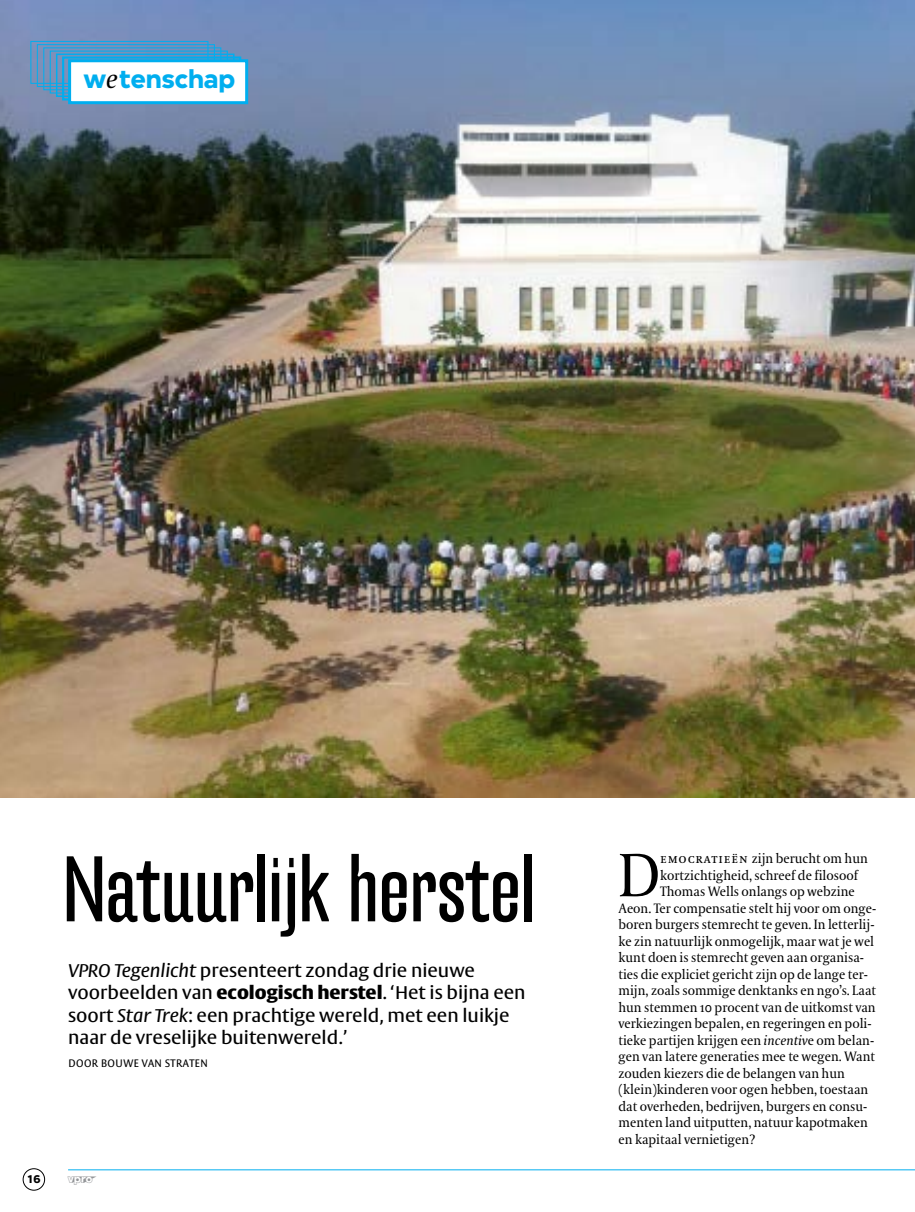
<style>
.page{position:relative;width:915px;height:1212px;background:#fff}
.page>*{position:absolute;margin:0;border:0;box-sizing:border-box;transform-origin:0 0}
.t1{font:90px "Hydra";color:#000}
.t2{font:60.75px "VPRO Coranto";color:#000}
.t3{font:700 27.3px "VPRO Thonik";color:#00aeef}
.t4{font:18px/22.5px "VPRO Vesta";color:#000}
.t5{font:13.5px "VPRO Coranto";color:#000}
.t6{font:13.5px "VPRO Vesta Mini";color:#000}
.t7{font:700 12px "VPRO Thonik";color:#000}
.s1{font-family:"VPRO Coranto";font-weight:400;font-style:italic;color:#000}
.s2{font-style:italic}
.s3{font-weight:700}
.s4{font-family:"VPRO Coranto SC"}
</style>
<div class="page">
<hr style="left:68px;top:1169px;width:846px;height:1px;background:#00aeef">
<div style="left:23px;top:1168px;width:22px;height:22px;border:1px solid #000;border-radius:50%"></div>
<img style="left:0;top:0;width:914px;height:797px">
<div style="left:62px;top:56px;width:179px;height:45px;border:2px solid #00aeef"></div>
<div style="left:56px;top:54px;width:178px;height:43px;border:2px solid #00aeef"></div>
<div style="left:50px;top:51px;width:178px;height:43px;border:1px solid #00aeef"></div>
<div style="left:43px;top:47px;width:178px;height:43px;border:1px solid #00aeef"></div>
<div style="left:37px;top:44px;width:177px;height:43px;border:1px solid #00aeef"></div>
<div style="left:31px;top:41px;width:177px;height:43px;border:1px solid #00aeef"></div>
<div style="left:68px;top:59px;width:180px;height:45px;background:#fff;border:3px solid #00aeef"></div>
<h3 class="t3" style="left:83px;top:64px;width:153px">w<span class="s1">e</span>tenschap</h3>
<h1 class="t1" style="left:61px;top:837px;width:475px">Natuurlijk herstel</h1>
<h3 class="t4" style="left:68px;top:960px;width:459px"><span class="s2">VPRO Tegenlicht</span> presenteert zondag drie nieuwe voorbeelden van <span class="s3">ecologisch herstel</span>. ‘Het is bijna een soort <span class="s2">Star Trek</span>: een prachtige wereld, met een luikje naar de vreselijke buitenwereld.’</h3>
<p class="t6" style="left:68px;top:1054px;width:141px">door Bouwe van Straten</p>
<p class="t7" style="left:28px;top:1172px;width:15px">16</p>
<h2 class="t2" style="left:618px;top:839px;width:43px">D</h2>
<p class="t5" style="left:660px;top:851px;width:209px"><span class="s4">emocratieën</span> zijn berucht om hun</p>
<p class="t5" style="left:660px;top:867px;width:199px">kortzichtigheid, schreef de filosoof</p>
<p class="t5" style="left:660px;top:884px;width:196px">Thomas Wells onlangs op webzine</p>
<p class="t5" style="left:618px;top:900px;width:259px">Aeon. Ter compensatie stelt hij voor om onge-</p>
<p class="t5" style="left:618px;top:917px;width:257px">boren burgers stemrecht te geven. In letterlij-</p>
<p class="t5" style="left:618px;top:933px;width:257px">ke zin natuurlijk onmogelijk, maar wat je wel</p>
<p class="t5" style="left:618px;top:950px;width:247px">kunt doen is stemrecht geven aan organisa-</p>
<p class="t5" style="left:618px;top:966px;width:251px">ties die expliciet gericht zijn op de lange ter-</p>
<p class="t5" style="left:618px;top:983px;width:259px">mijn, zoals sommige denktanks en ngo’s. Laat</p>
<p class="t5" style="left:618px;top:999px;width:259px">hun stemmen 10 procent van de uitkomst van</p>
<p class="t5" style="left:618px;top:1016px;width:254px">verkiezingen bepalen, en regeringen en poli-</p>
<p class="t5" style="left:618px;top:1032px;width:257px">tieke partijen krijgen een <span class="s2">incentiv</span>e om belan-</p>
<p class="t5" style="left:618px;top:1049px;width:258px">gen van latere generaties mee te wegen. Want</p>
<p class="t5" style="left:618px;top:1065px;width:228px">zouden kiezers die de belangen van hun</p>
<p class="t5" style="left:618px;top:1082px;width:251px">(klein)kinderen voor ogen hebben, toestaan</p>
<p class="t5" style="left:618px;top:1098px;width:250px">dat overheden, bedrijven, burgers en consu-</p>
<p class="t5" style="left:618px;top:1115px;width:251px">menten land uitputten, natuur kapotmaken</p>
<p class="t5" style="left:618px;top:1131px;width:138px">en kapitaal vernietigen?</p>
</div>
